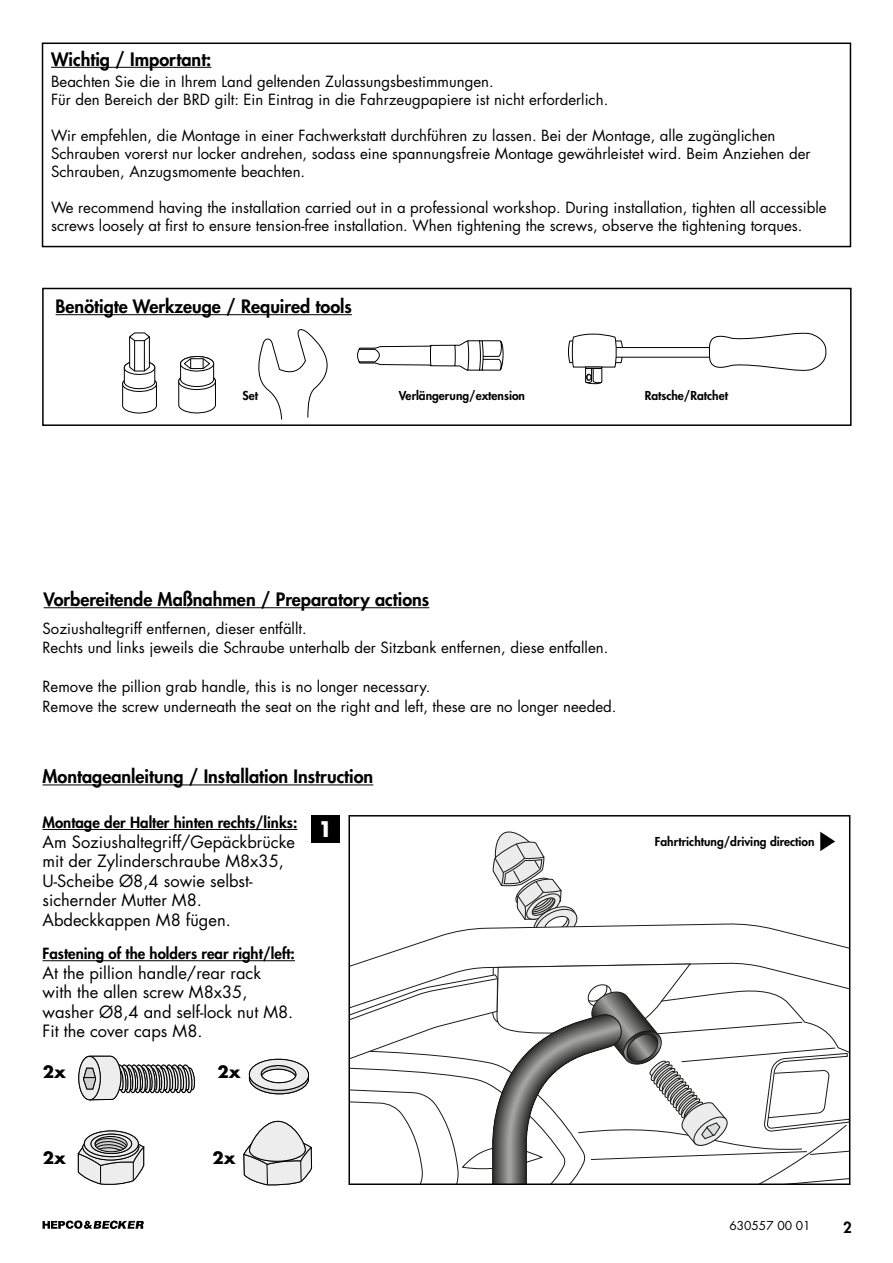
<style>
.page{position:relative;width:893px;height:1263px;background:#fff}
.page>*{position:absolute;margin:0;border:0;box-sizing:border-box;transform-origin:0 0}
.t1{font:700 21px "Futura Std";color:#fff}
.t2{font:800 18px "Futura Std";color:#000}
.t3{font:16.5px/19.5px "Futura Std";color:#000}
.t4{font:700 16.5px "Futura Std";color:#000}
.t5{font:15px/18px "Futura Std";color:#000}
.t6{font:800 15px "Futura Std";color:#000}
.t7{font:800 12px "Futura Std";color:#000}
.t8{font:12px "Futura Std";color:#000}
</style>
<div class="page">
<svg style="left:43px;top:1220px;width:101px;height:9px"></svg>
<div style="left:42px;top:43px;width:809px;height:204px;border:2px solid #000"></div>
<div style="left:42px;top:288px;width:810px;height:138px;border:2px solid #000"></div>
<svg style="left:493px;top:831px;width:85px;height:92px"></svg>
<svg style="left:358px;top:923px;width:489px;height:40px"></svg>
<svg style="left:351px;top:963px;width:496px;height:219px"></svg>
<div style="left:348px;top:815px;width:502px;height:370px;border:2px solid #000"></div>
<hr style="left:51px;top:67px;width:160px;height:1px;background:#000">
<hr style="left:44px;top:607px;width:385px;height:1px;background:#000">
<svg style="left:258px;top:329px;width:70px;height:91px"></svg>
<svg style="left:178px;top:355px;width:38px;height:59px"></svg>
<svg style="left:122px;top:332px;width:35px;height:82px"></svg>
<hr style="left:56px;top:314px;width:296px;height:1px;background:#000">
<svg style="left:357px;top:340px;width:147px;height:31px"></svg>
<div style="left:611px;top:347px;width:101px;height:10px;border:1px solid #000"></div>
<svg style="left:568px;top:333px;width:55px;height:52px"></svg>
<svg style="left:709px;top:332px;width:118px;height:39px"></svg>
<div style="left:311px;top:816px;width:29px;height:27px;background:#000"></div>
<hr style="left:43px;top:829px;width:254px;height:1px;background:#000">
<hr style="left:43px;top:960px;width:252px;height:1px;background:#000">
<hr style="left:43px;top:784px;width:330px;height:1px;background:#000">
<svg style="left:78px;top:1055px;width:117px;height:46px"></svg>
<svg style="left:243px;top:1121px;width:69px;height:64px"></svg>
<svg style="left:248px;top:1058px;width:61px;height:37px"></svg>
<svg style="left:84px;top:1131px;width:54px;height:26px"></svg>
<div style="left:84px;top:1131px;width:55px;height:26px;border:1px solid #000;border-radius:50%"></div>
<div style="left:91px;top:1134px;width:41px;height:20px;border:1px solid #000;border-radius:50%"></div>
<svg style="left:78px;top:1135px;width:66px;height:50px;background:#bbb"></svg>
<div style="left:95px;top:1136px;width:32px;height:16px;border:1px solid #000;border-radius:50%"></div>
<svg style="left:820px;top:832px;width:15px;height:19px"></svg>
<p class="t2" style="left:51px;top:47px;width:162px">Wichtig / Important:</p>
<p class="t5" style="left:51px;top:73px;width:559px">Beachten Sie die in Ihrem Land geltenden Zulassungsbestimmungen.<br>Für den Bereich der BRD gilt: Ein Eintrag in die Fahrzeugpapiere ist nicht erforderlich.</p>
<p class="t5" style="left:51px;top:127px;width:761px">Wir empfehlen, die Montage in einer Fachwerkstatt durchführen zu lassen. Bei der Montage, alle zugänglichen<br>Schrauben vorerst nur locker andrehen, sodass eine spannungsfreie Montage gewährleistet wird. Beim Anziehen der<br>Schrauben, Anzugsmomente beachten.</p>
<p class="t5" style="left:51px;top:199px;width:777px">We recommend having the installation carried out in a professional workshop. During installation, tighten all accessible screws loosely at first to ensure tension-free installation. When tightening the screws, observe the tightening torques.</p>
<p class="t2" style="left:56px;top:295px;width:298px">Benötigte Werkzeuge / Required tools</p>
<p class="t7" style="left:242px;top:388px;width:17px">Set</p>
<p class="t7" style="left:399px;top:388px;width:128px">Verlängerung/extension</p>
<p class="t7" style="left:645px;top:388px;width:85px">Ratsche/Ratchet</p>
<p class="t2" style="left:44px;top:588px;width:387px">Vorbereitende Maßnahmen / Preparatory actions</p>
<p class="t5" style="left:43px;top:619px;width:567px;line-height:19.5px">Soziushaltegriff entfernen, dieser entfällt.<br>Rechts und links jeweils die Schraube unterhalb der Sitzbank entfernen, diese entfallen.</p>
<p class="t5" style="left:43px;top:677px;width:575px;line-height:19.5px">Remove the pillion grab handle, this is no longer necessary.<br>Remove the screw underneath the seat on the right and left, these are no longer needed.</p>
<p class="t2" style="left:43px;top:765px;width:332px">Montageanleitung / Installation Instruction</p>
<p class="t6" style="left:43px;top:813px;width:256px">Montage der Halter hinten rechts/links:</p>
<p class="t3" style="left:43px;top:832px;width:254px">Am Soziushaltegriff/Gepäckbrücke mit der Zylinderschraube M8x35,<br>U-Scheibe Ø8,4 sowie selbst&shy;sichernder Mutter M8.<br>Abdeckkappen M8 fügen.</p>
<p class="t6" style="left:43px;top:944px;width:254px">Fastening of the holders rear right/left:</p>
<p class="t3" style="left:43px;top:963px;width:252px">At the pillion handle/rear rack with the allen screw M8x35, washer Ø8,4 and self-lock nut M8.<br>Fit the cover caps M8.</p>
<p class="t4" style="left:43px;top:1061px;width:25px">2x</p>
<p class="t4" style="left:217px;top:1061px;width:25px">2x</p>
<h1 class="t1" style="left:318px;top:815px;width:16px">1</h1>
<p class="t4" style="left:43px;top:1146px;width:25px">2x</p>
<p class="t4" style="left:212px;top:1146px;width:25px">2x</p>
<p class="t7" style="left:655px;top:834px;width:161px">Fahrtrichtung/driving direction</p>
<p class="t8" style="left:729px;top:1218px;width:83px">630557 00 01</p>
<p class="t6" style="left:843px;top:1218px;width:10px">2</p>
</div>
